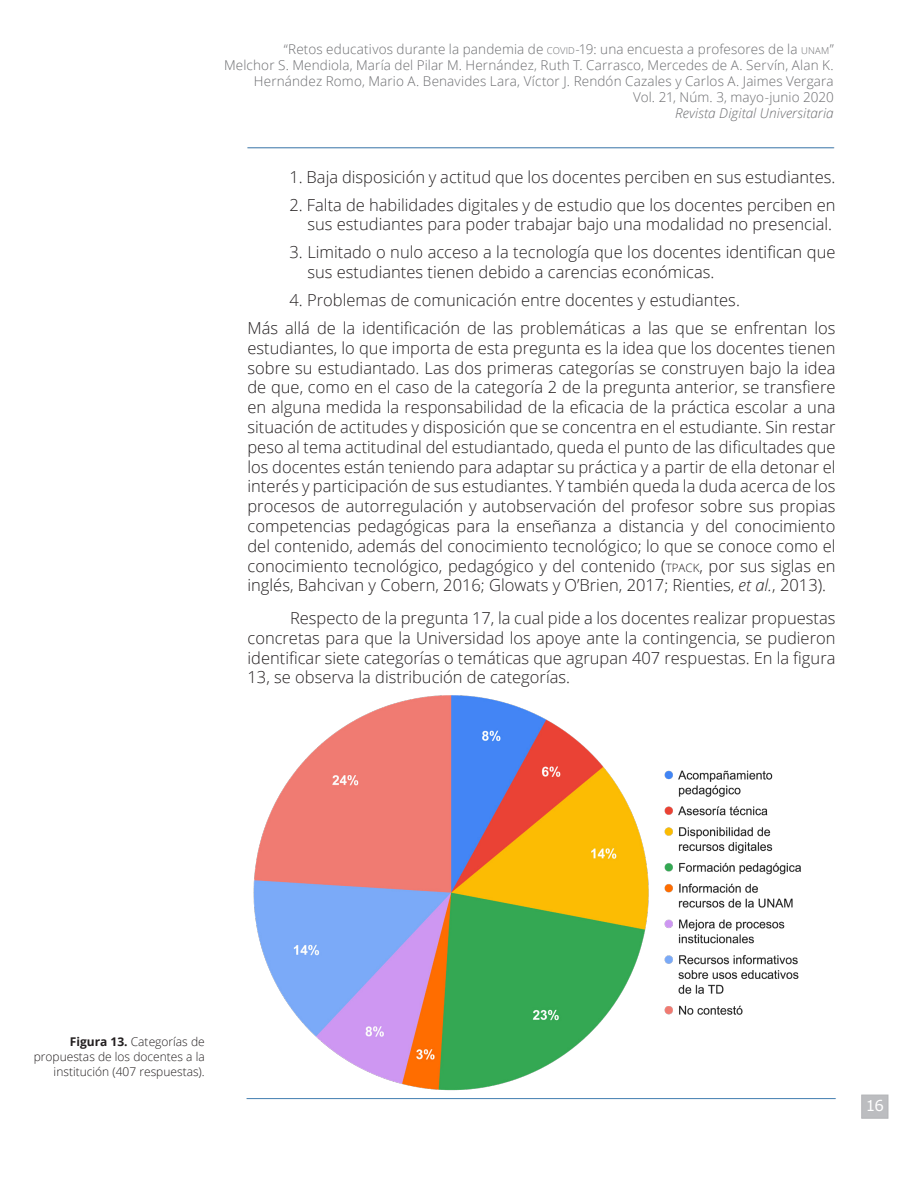
<style>
.page{position:relative;width:918px;height:1188px;background:#fff}
.page>*{position:absolute;margin:0;border:0;box-sizing:border-box;transform-origin:0 0}
.texto_normal{font:300 16.5px/19.8px "Open Sans";color:#231f20;text-align:justify}
.Lista{font:300 16.5px/19.5px "Open Sans";color:#231f20;text-align:right}
.texto_sangria{font:300 16.5px/19.8px "Open Sans";color:#231f20;text-align:justify}
.t1{font:15px "Verdana";color:#fff}
.t2{font:300 13.5px/16.2px "Open Sans";letter-spacing:.01em;color:#6c6d70;text-align:right}
.t3{font:italic 300 13.5px "Open Sans";letter-spacing:.005em;color:#6c6d70}
.imagen{font:300 12px/15px "Open Sans";color:#231f20;text-align:right}
.s1{font-size:9.45px}
.s2{font-style:inherit}
.s3{font-size:11.55px}
.s4{font-style:italic}
.s5{font-weight:700}
</style>
<div class="page">
<div style="left:861px;top:1095px;width:27px;height:24px;background:#bcbdc0"></div>
<hr style="left:247px;top:147px;width:588px;height:2px;background:#719cc1">
<hr style="left:247px;top:148px;width:587px;height:1px;background:#4682b4">
<hr style="left:246px;top:1098px;width:591px;height:1px;background:#231f20;opacity:.44">
<hr style="left:247px;top:1098px;width:589px;height:1px;background:#4682b4">
<img style="left:253px;top:695px;width:548px;height:396px">
<p class="t2" style="left:224px;top:40px;width:611px">“Retos educativos durante la pandemia de <span class="s1">COVID</span><span class="s2">-19</span>: una encuesta a profesores de la <span class="s1">UNAM</span>”<br>Melchor S. Mendiola, María del Pilar M. Hernández, Ruth T. Carrasco, Mercedes de A. Servín, Alan K.<br>Hernández Romo, Mario A. Benavides Lara, Víctor J. Rendón Cazales y Carlos A. Jaimes Vergara<br>Vol. 21, Núm. 3, mayo-junio 2020</p>
<p class="t3" style="left:675px;top:104px;width:160px">Revista Digital Universitaria</p>
<p class="Lista" style="left:290px;top:167px;width:548px">1. Baja disposición y actitud que los docentes perciben en sus estudiantes.</p>
<p class="Lista" style="left:290px;top:195px;width:548px">2. Falta de habilidades digitales y de estudio que los docentes perciben en sus estudiantes para poder trabajar bajo una modalidad no presencial.</p>
<p class="Lista" style="left:308px;top:242px;width:529px;text-align:left;text-indent:-18px">3. Limitado o nulo acceso a la tecnología que los docentes identifican que sus estudiantes tienen debido a carencias económicas.</p>
<p class="Lista" style="left:290px;top:290px;width:452px">4. Problemas de comunicación entre docentes y estudiantes.</p>
<p class="texto_normal" style="left:248px;top:318px;width:590px">Más allá de la identificación de las problemáticas a las que se enfrentan los estudiantes, lo que importa de esta pregunta es la idea que los docentes tienen sobre su estudiantado. Las dos primeras categorías se construyen bajo la idea de que, como en el caso de la categoría 2 de la pregunta anterior, se transfiere en alguna medida la responsabilidad de la eficacia de la práctica escolar a una situación de actitudes y disposición que se concentra en el estudiante. Sin restar peso al tema actitudinal del estudiantado, queda el punto de las dificultades que los docentes están teniendo para adaptar su práctica y a partir de ella detonar el interés y participación de sus estudiantes. Y también queda la duda acerca de los procesos de autorregulación y autobservación del profesor sobre sus propias competencias pedagógicas para la enseñanza a distancia y del conocimiento del contenido, además del conocimiento tecnológico; lo que se conoce como el conocimiento tecnológico, pedagógico y del contenido (<span class="s3">TPACK</span>, por sus siglas en inglés, Bahcivan y Cobern, 2016; Glowats y O’Brien, 2017; Rienties, <span class="s4">et al.</span>, 2013).</p>
<p class="texto_sangria" style="left:248px;top:608px;width:590px;text-indent:43px">Respecto de la pregunta 17, la cual pide a los docentes realizar propuestas concretas para que la Universidad los apoye ante la contingencia, se pudieron identificar siete categorías o temáticas que agrupan 407 respuestas. En la figura 13, se observa la distribución de categorías.</p>
<p class="imagen" style="left:34px;top:1034px;width:173px"><span class="s5">Figura 13.</span> Categorías de propuestas de los docentes a la institución (407 respuestas).</p>
<p class="t1" style="left:866px;top:1096px;width:20px">16</p>
</div>
